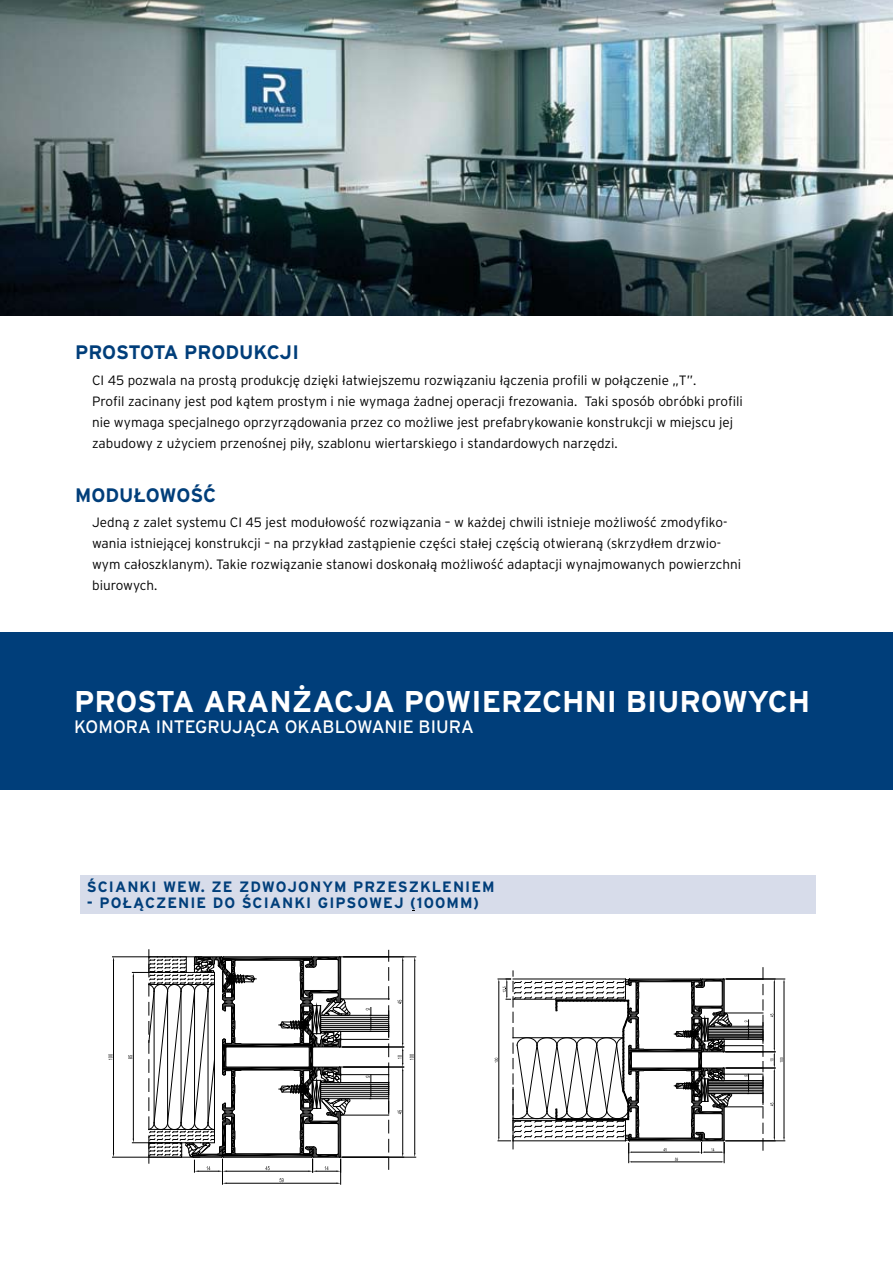
<style>
.page{position:relative;width:893px;height:1263px;background:#fff}
.page>*{position:absolute;margin:0;border:0;box-sizing:border-box;transform-origin:0 0}
.t1{font:700 30px "Interstate Rey";color:#fff}
.t2{font:700 19.5px "Interstate Rey";color:#003e7a}
.t3{font:18px "Interstate Rey";color:#fff}
.t4{font:700 15px "Interstate Rey";letter-spacing:.07em;color:#003e7a}
.t5{font:300 13.5px/21px "Interstate Rey";color:#000}
</style>
<div class="page">
<img style="left:0;top:0;width:893px;height:316px">
<div style="left:81px;top:874px;width:735px;height:39px;background:#d7dcea"></div>
<div style="left:0;top:632px;width:893px;height:157px;background:#003e7a"></div>
<hr style="left:774px;top:1071px;width:1px;height:66px;background:#000">
<hr style="left:726px;top:1140px;width:59px;height:1px;background:#000">
<hr style="left:727px;top:979px;width:58px;height:1px;background:#000">
<hr style="left:784px;top:982px;width:1px;height:155px;background:#000">
<hr style="left:727px;top:1068px;width:48px;height:1px;background:#000">
<hr style="left:726px;top:1051px;width:49px;height:1px;background:#000">
<hr style="left:774px;top:982px;width:1px;height:66px;background:#000">
<svg style="left:770px;top:1048px;width:13px;height:23px"></svg>
<hr style="left:708px;top:1088px;width:55px;height:1px;background:#000">
<hr style="left:708px;top:1090px;width:55px;height:1px;background:#000">
<hr style="left:708px;top:1087px;width:55px;height:1px;background:#000">
<hr style="left:708px;top:1085px;width:55px;height:1px;background:#000">
<hr style="left:708px;top:1082px;width:55px;height:1px;background:#000">
<hr style="left:708px;top:1083px;width:55px;height:1px;background:#000">
<div style="left:708px;top:1080px;width:55px;height:13px;border:1px solid #000"></div>
<hr style="left:708px;top:1031px;width:55px;height:1px;background:#000">
<hr style="left:708px;top:1029px;width:55px;height:1px;background:#000">
<hr style="left:708px;top:1032px;width:55px;height:1px;background:#000">
<hr style="left:708px;top:1034px;width:55px;height:1px;background:#000">
<hr style="left:708px;top:1039px;width:55px;height:1px;background:#000">
<hr style="left:708px;top:1036px;width:55px;height:1px;background:#000">
<div style="left:708px;top:1026px;width:55px;height:13px;border:1px solid #000"></div>
<svg style="left:744px;top:1020px;width:5px;height:20px"></svg>
<svg style="left:744px;top:1075px;width:5px;height:19px"></svg>
<svg style="left:495px;top:971px;width:237px;height:192px"></svg>
<hr style="left:723px;top:1051px;width:40px;height:1px;background:#000">
<hr style="left:724px;top:1013px;width:39px;height:1px;background:#000">
<hr style="left:723px;top:979px;width:40px;height:1px;background:#000">
<svg style="left:763px;top:968px;width:1px;height:182px"></svg>
<hr style="left:724px;top:1106px;width:39px;height:1px;background:#000">
<hr style="left:723px;top:1068px;width:40px;height:1px;background:#000">
<hr style="left:723px;top:1045px;width:40px;height:1px;background:#000">
<hr style="left:724px;top:1074px;width:39px;height:1px;background:#000">
<hr style="left:402px;top:1071px;width:1px;height:82px;background:#000">
<svg style="left:398px;top:1110px;width:4px;height:4px"></svg>
<hr style="left:343px;top:1157px;width:73px;height:1px;background:#000">
<hr style="left:344px;top:956px;width:72px;height:1px;background:#000">
<hr style="left:414px;top:961px;width:1px;height:192px;background:#000">
<svg style="left:410px;top:1054px;width:4px;height:6px"></svg>
<hr style="left:344px;top:1067px;width:60px;height:1px;background:#000">
<hr style="left:343px;top:1047px;width:61px;height:1px;background:#000">
<hr style="left:402px;top:961px;width:1px;height:82px;background:#000">
<svg style="left:398px;top:1043px;width:5px;height:28px"></svg>
<svg style="left:398px;top:1000px;width:4px;height:4px"></svg>
<hr style="left:388px;top:1076px;width:1px;height:36px;background:#000">
<hr style="left:321px;top:1092px;width:68px;height:1px;background:#000">
<hr style="left:321px;top:1094px;width:68px;height:1px;background:#000">
<hr style="left:321px;top:1096px;width:68px;height:1px;background:#000">
<hr style="left:321px;top:1090px;width:68px;height:1px;background:#000">
<hr style="left:321px;top:1088px;width:68px;height:1px;background:#000">
<hr style="left:321px;top:1082px;width:68px;height:1px;background:#000">
<hr style="left:321px;top:1086px;width:68px;height:1px;background:#000">
<div style="left:321px;top:1083px;width:68px;height:16px;border:1px solid #000"></div>
<hr style="left:321px;top:1021px;width:68px;height:1px;background:#000">
<hr style="left:321px;top:1019px;width:68px;height:1px;background:#000">
<hr style="left:321px;top:1017px;width:68px;height:1px;background:#000">
<hr style="left:321px;top:1023px;width:68px;height:1px;background:#000">
<hr style="left:321px;top:1025px;width:68px;height:1px;background:#000">
<hr style="left:321px;top:1031px;width:68px;height:1px;background:#000">
<hr style="left:321px;top:1027px;width:68px;height:1px;background:#000">
<div style="left:321px;top:1015px;width:68px;height:16px;border:1px solid #000"></div>
<svg style="left:366px;top:1007px;width:6px;height:24px"></svg>
<svg style="left:366px;top:1075px;width:6px;height:24px"></svg>
<hr style="left:341px;top:999px;width:48px;height:1px;background:#000">
<svg style="left:388px;top:967px;width:1px;height:13px"></svg>
<svg style="left:388px;top:987px;width:1px;height:12px"></svg>
<svg style="left:388px;top:1006px;width:1px;height:31px"></svg>
<svg style="left:388px;top:1044px;width:1px;height:13px"></svg>
<svg style="left:388px;top:1083px;width:1px;height:12px"></svg>
<svg style="left:388px;top:1120px;width:1px;height:13px"></svg>
<svg style="left:388px;top:1139px;width:1px;height:13px"></svg>
<hr style="left:113px;top:1157px;width:87px;height:1px;background:#000">
<hr style="left:113px;top:956px;width:89px;height:1px;background:#000">
<hr style="left:113px;top:961px;width:1px;height:192px;background:#000">
<svg style="left:108px;top:1054px;width:4px;height:6px"></svg>
<hr style="left:340px;top:1074px;width:49px;height:1px;background:#000">
<hr style="left:340px;top:1047px;width:49px;height:1px;background:#000">
<hr style="left:341px;top:1115px;width:48px;height:1px;background:#000">
<hr style="left:340px;top:1039px;width:49px;height:1px;background:#000">
<svg style="left:128px;top:950px;width:223px;height:234px"></svg>
<div style="left:149px;top:1143px;width:33px;height:14px;border:1px solid #000"></div>
<h2 class="t2" style="left:75px;top:341px;width:225px">PROSTOTA PRODUKCJI</h2>
<p class="t5" style="left:92px;top:369px;width:652px">CI 45 pozwala na prostą produkcję dzięki łatwiejszemu rozwiązaniu łączenia profili w połączenie „T”.<br>Profil zacinany jest pod kątem prostym i nie wymaga żadnej operacji frezowania. Taki sposób obróbki profili nie wymaga specjalnego oprzyrządowania przez co możliwe jest prefabrykowanie konstrukcji w miejscu jej zabudowy z użyciem przenośnej piły, szablonu wiertarskiego i standardowych narzędzi.</p>
<h2 class="t2" style="left:75px;top:483px;width:143px">MODUŁOWOŚĆ</h2>
<p class="t5" style="left:92px;top:512px;width:651px">Jedną z zalet systemu CI 45 jest modułowość rozwiązania – w każdej chwili istnieje możliwość zmodyfiko&shy;wania istniejącej konstrukcji – na przykład zastąpienie części stałej częścią otwieraną (skrzydłem drzwio&shy;wym całoszklanym). Takie rozwiązanie stanowi doskonałą możliwość adaptacji wynajmowanych powierzchni biurowych.</p>
<h1 class="t1" style="left:74px;top:683px;width:738px">PROSTA ARANŻACJA POWIERZCHNI BIUROWYCH</h1>
<h3 class="t3" style="left:74px;top:716px;width:401px">KOMORA INTEGRUJĄCA OKABLOWANIE BIURA</h3>
<p class="t4" style="left:87px;top:877px;width:11px">ŚCIANKI</p>
<p class="t4" style="left:163px;top:877px;width:14px">WEW</p>
<p class="t4" style="left:201px;top:877px;width:51px">. ZE ZDWOJONYM</p>
<p class="t4" style="left:353px;top:877px;width:23px">PRZESZKLENIEM</p>
<p class="t4" style="left:87px;top:894px;width:70px">- POŁĄCZENIE</p>
<p class="t4" style="left:213px;top:894px;width:40px">DO ŚCIANKI</p>
<p class="t4" style="left:318px;top:894px;width:41px">GI PSOWEJ</p>
<p class="t4" style="left:410px;top:894px;width:70px">(100MM)</p>
</div>
